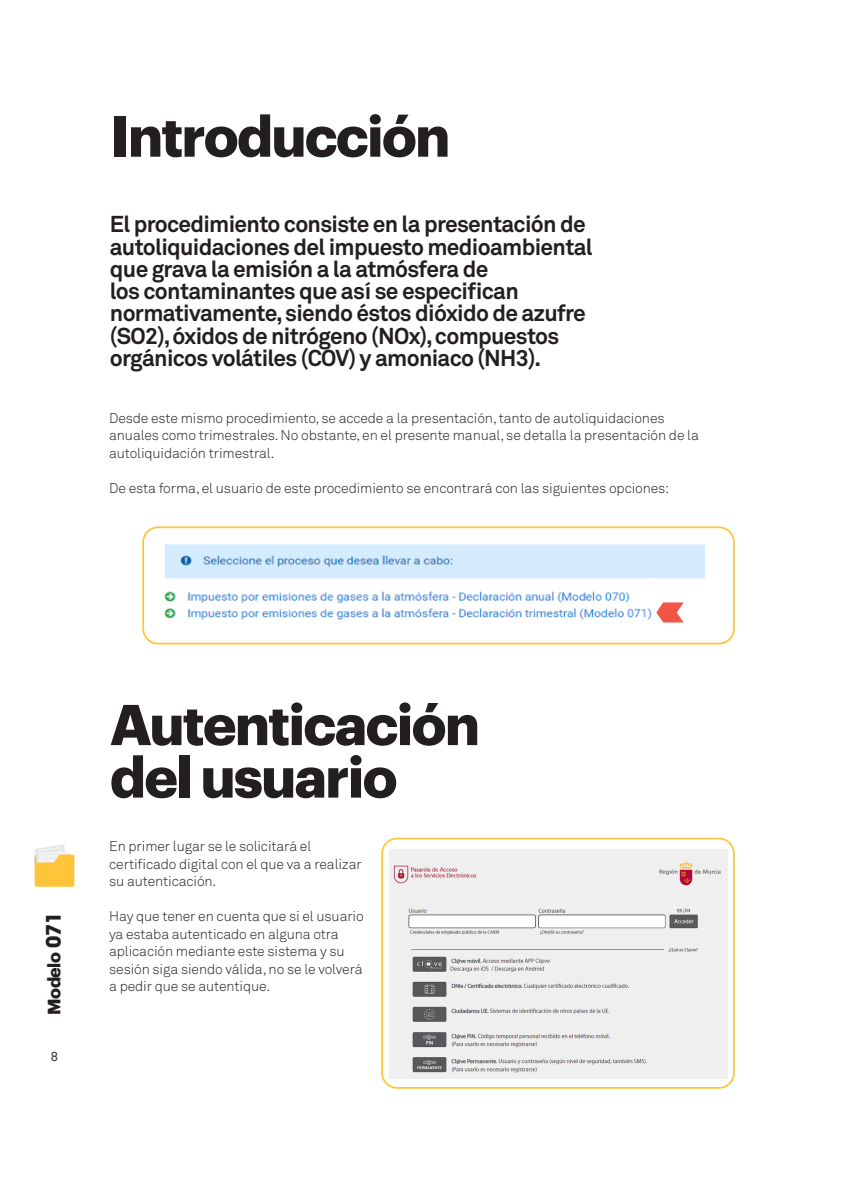
<style>
.page{position:relative;width:844px;height:1191px;background:#fff}
.page>*{position:absolute;margin:0;border:0;box-sizing:border-box;transform-origin:0 0}
.t1{font:700 56.18px/52.5px "Graphik";letter-spacing:-.03em;color:#231f20}
.t2{font:700 22.75px/22.2px "Akkurat";letter-spacing:-.03em;color:#231f20}
.t3{font:700 19.95px "ITC Avant Garde Std";color:#231f20}
.t4{font:700 17.5px "Graphik";letter-spacing:-.03em;color:#231f20}
.t5{font:300 14px/17.5px "Akkurat";letter-spacing:-.01em;color:#231f20}
.t6{font:12.95px "Akkurat";color:#352b48}
</style>
<div class="page">
<svg style="left:35px;top:844px;width:39px;height:42px"></svg>
<img style="left:164px;top:544px;width:540px;height:79px">
<div style="left:142px;top:526px;width:592px;height:118px;border:2px solid #fec53a;border-radius:15px"></div>
<div style="left:381px;top:837px;width:353px;height:251px;border:2px solid #fec53a;border-radius:15px"></div>
<svg style="left:631px;top:581px;width:52px;height:41px"></svg>
<img style="left:389px;top:849px;width:337px;height:229px">
<p class="t1" style="left:110px;top:105px;width:342px">Introducción</p>
<p class="t2" style="left:110px;top:213px;width:484px">El procedimiento consiste en la presentación de autoliquidaciones del impuesto medioambiental que grava la emisión a la atmósfera de<br>los contaminantes que así se especifican normativamente, siendo éstos dióxido de azufre (SO2), óxidos de nitrógeno (NOx), compuestos orgánicos volátiles (COV) y amoniaco (NH3).</p>
<p class="t5" style="left:109px;top:409px;width:591px">Desde este mismo procedimiento, se accede a la presentación, tanto de autoliquidaciones anuales como trimestrales. No obstante, en el presente manual, se detalla la presentación de la autoliquidación trimestral.</p>
<p class="t5" style="left:109px;top:479px;width:561px">De esta forma, el usuario de este procedimiento se encontrará con las siguientes opciones:</p>
<h3 class="t3" style="left:40px;top:947px;width:37px;rotate:-90deg">071</h3>
<p class="t4" style="left:41px;top:1014px;width:64px;rotate:-90deg">Modelo</p>
<p class="t6" style="left:51px;top:1049px;width:9px">8</p>
<p class="t1" style="left:110px;top:693px;width:371px">Autenticación del usuario</p>
<p class="t5" style="left:109px;top:838px;width:254px">En primer lugar se le solicitará el certificado digital con el que va a realizar su autenticación.</p>
<p class="t5" style="left:109px;top:908px;width:256px">Hay que tener en cuenta que si el usuario ya estaba autenticado en alguna otra aplicación mediante este sistema y su sesión siga siendo válida, no se le volverá a pedir que se autentique.</p>
</div>
